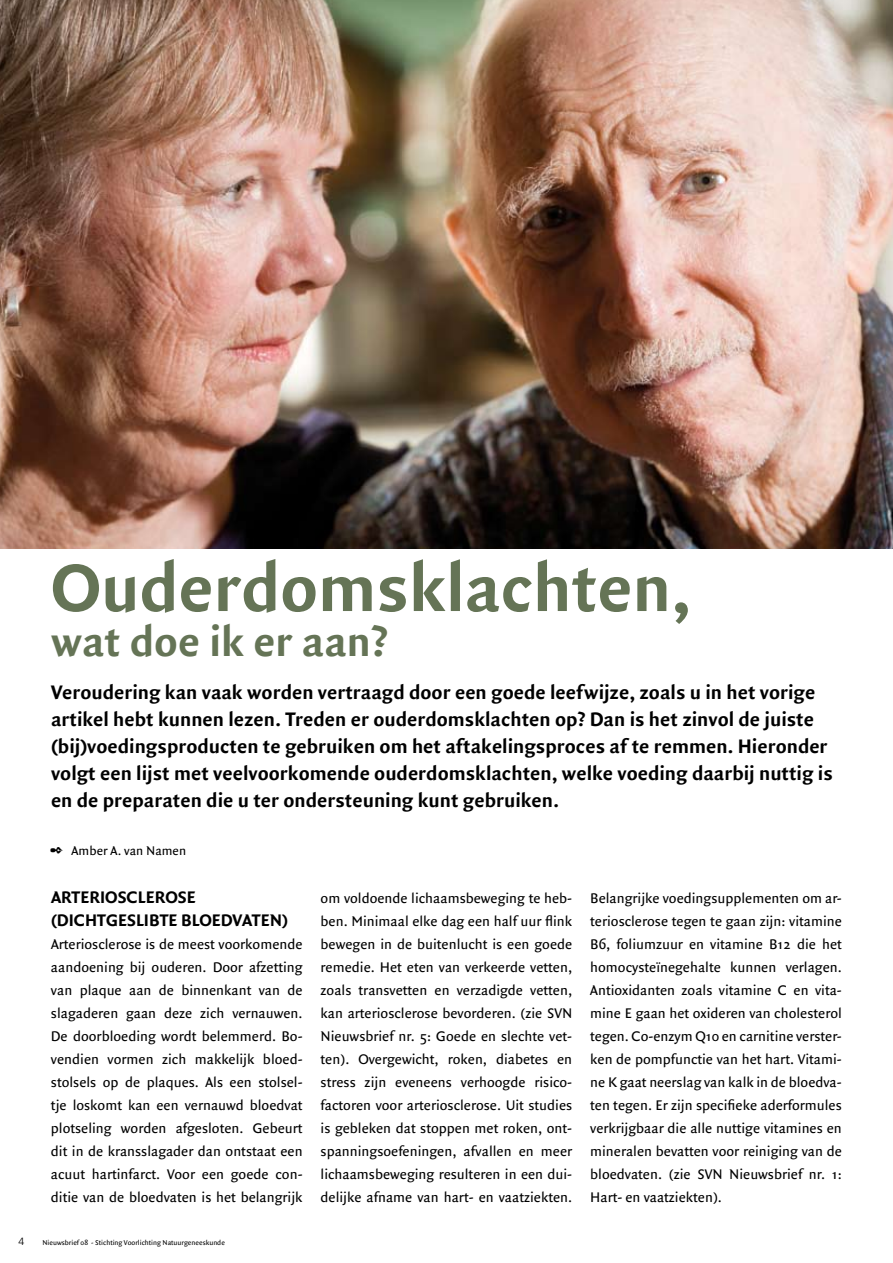
<style>
.page{position:relative;width:893px;height:1263px;background:#fff}
.page>*{position:absolute;margin:0;border:0;box-sizing:border-box;transform-origin:0 0}
.t1{font:700 72px "Quadraat Sans";color:#657456}
.t2{font:700 45px "Quadraat Sans";color:#657456}
.t3{font:700 21px/27px "Quadraat Sans";color:#000}
.t4{font:700 18px/23px "Quadraat Sans";color:#000}
.t5{font:15px/23px "Quadraat Sans";color:#000;text-align:justify}
.t6{font:13.5px "Quadraat Sans";color:#000}
.t7{font:300 10.5px "Frutiger";color:#000}
.t8{font:7.5px "Quadraat Sans";color:#000}
</style>
<div class="page">
<img style="left:0;top:0;width:893px;height:549px">
<h1 class="t1" style="left:51px;top:547px;width:642px">Ouderdomsklachten,</h1>
<h2 class="t2" style="left:51px;top:616px;width:338px">wat doe ik er aan?</h2>
<p class="t3" style="left:51px;top:679px;width:783px">Veroudering kan vaak worden vertraagd door een goede leefwijze, zoals u in het vorige artikel hebt kunnen lezen. Treden er ouderdomsklachten op? Dan is het zinvol de juiste (bij)voedingsproducten te gebruiken om het aftakelingsproces af te remmen. Hieronder volgt een lijst met veelvoorkomende ouderdomsklachten, welke voeding daarbij nuttig is en de preparaten die u ter ondersteuning kunt gebruiken.</p>
<p class="t6" style="left:72px;top:842px;width:116px">Amber A. van Namen</p>
<p class="t4" style="left:51px;top:886px;width:238px">Arterioscleros e (dichtgeslibte blo edvaten)</p>
<p class="t5" style="left:51px;top:933px;width:253px">Arteriosclerose is de meest voorkomende aandoening bij ouderen. Door afzetting van plaque aan de binnenkant van de slagaderen gaan deze zich vernauwen.<br>De doorbloeding wordt belemmerd. Bo&shy;vendien vormen zich makkelijk bloed&shy;stolsels op de plaques. Als een stolsel&shy;tje loskomt kan een vernauwd bloedvat plotseling worden afgesloten. Gebeurt dit in de kransslagader dan ontstaat een acuut hartinfarct. Voor een goede con&shy;ditie van de bloedvaten is het belangrijk</p>
<p class="t7" style="left:18px;top:1235px;width:7px">4</p>
<p class="t8" style="left:43px;top:1238px;width:184px">Nieuwsbrief 08 - Stichting Voorlichting Natuurgeneeskunde</p>
<p class="t5" style="left:321px;top:887px;width:253px">om voldoende lichaamsbeweging te heb&shy;ben. Minimaal elke dag een half uur flink bewegen in de buitenlucht is een goede remedie. Het eten van verkeerde vetten, zoals transvetten en verzadigde vetten, kan arteriosclerose bevorderen. (zie SVN Nieuwsbrief nr. 5: Goede en slechte vet&shy;ten). Overgewicht, roken, diabetes en stress zijn eveneens verhoogde risico&shy;factoren voor arteriosclerose. Uit studies is gebleken dat stoppen met roken, ont&shy;spanningsoefeningen, afvallen en meer lichaamsbeweging resulteren in een dui&shy;delijke afname van hart- en vaatziekten.</p>
<p class="t5" style="left:590px;top:887px;width:253px">Belangrijke voedingsupplementen om ar&shy;teriosclerose tegen te gaan zijn: vitamine B6, foliumzuur en vitamine B12 die het homocysteïnegehalte kunnen verlagen.<br>Antioxidanten zoals vitamine C en vita&shy;mine E gaan het oxideren van cholesterol tegen. Co-enzym Q10 en carnitine verster&shy;ken de pompfunctie van het hart. Vitami&shy;ne K gaat neerslag van kalk in de bloedva&shy;ten tegen. Er zijn specifieke aderformules verkrijgbaar die alle nuttige vitamines en mineralen bevatten voor reiniging van de bloedvaten. (zie SVN Nieuwsbrief nr. 1:<br>Hart- en vaatziekten).</p>
</div>
